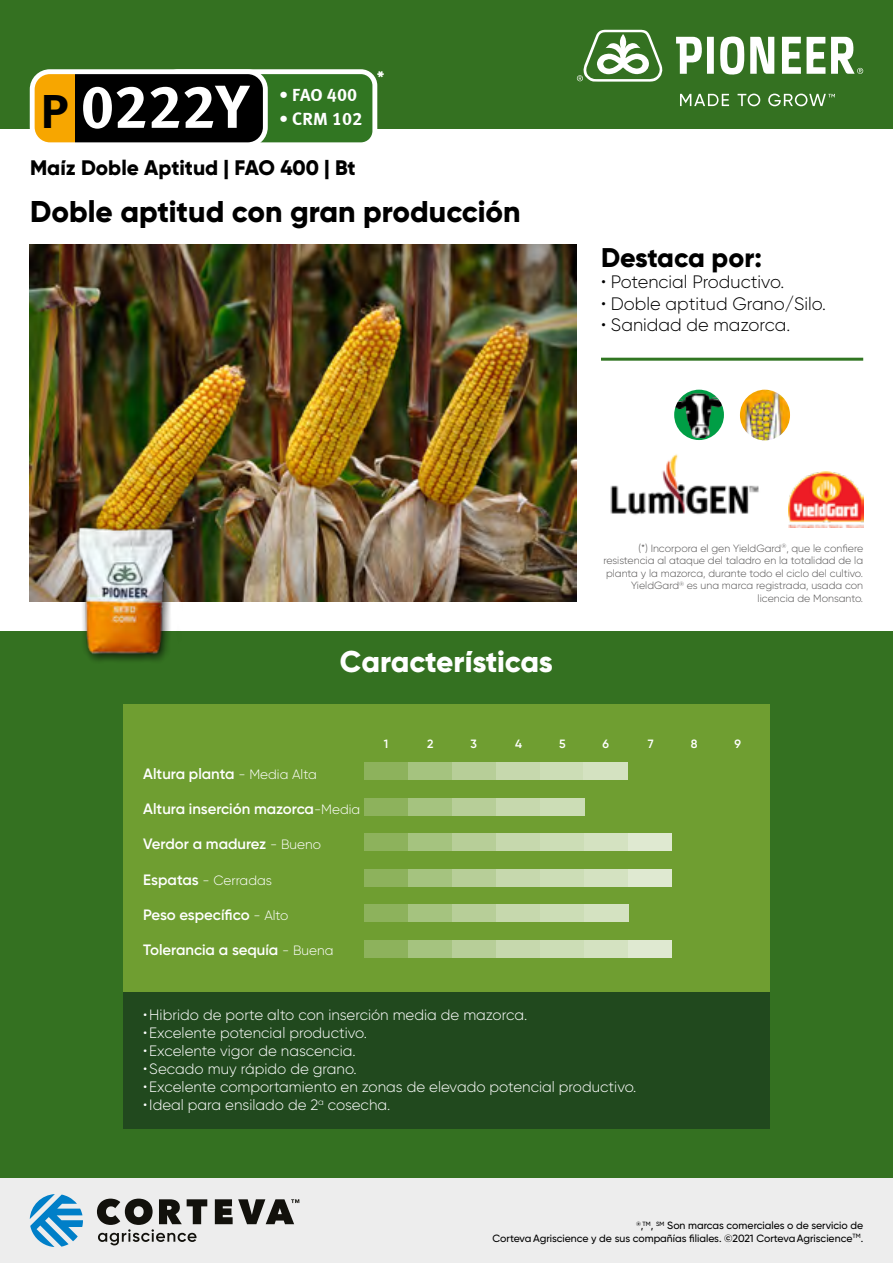
<style>
.page{position:relative;width:893px;height:1263px;background:#fff}
.page>*{position:absolute;margin:0;border:0;box-sizing:border-box;transform-origin:0 0}
.t1{font:60.6px "Meta Bold LF";color:#fff}
.t2{font:49.05px "Meta Bold LF";color:#000}
.t3{font:800 30px "Gilroy";color:#000}
.t4{font:800 30px "Gilroy";letter-spacing:-.005em;color:#fff}
.t5{font:800 27px "Gilroy";letter-spacing:-.01em;color:#000}
.t6{font:800 21px "Gilroy";color:#000}
.t7{font:800 21px "Gilroy";color:#fff}
.t8{font:300 18px "Gilroy";color:#000}
.t9{font:18px "Meta Bold LF";letter-spacing:.005em;color:#fff}
.t10{font:300 15px "Gilroy";color:#fff}
.t11{font:600 15px "Gilroy";color:#fff}
.t12{font:300 13.5px "Gilroy";color:#fff}
.t13{font:600 12px "Gilroy";color:#fff}
.t14{font:300 10.5px/12.6px "Gilroy";color:#555454;text-align:right}
.t15{font:500 10.5px/12.6px "Gilroy";color:#000;text-align:right}
.s1{font-weight:300;font-size:13.5px}
.s2{font-weight:600;font-size:15px}
</style>
<div class="page">
<div style="left:0;top:0;width:893px;height:129px;background:#347121"></div>
<svg style="left:807px;top:37px;width:18px;height:37px"></svg>
<svg style="left:676px;top:37px;width:26px;height:37px"></svg>
<div style="left:707px;top:37px;width:7px;height:37px;background:#fff"></div>
<svg style="left:720px;top:36px;width:24px;height:39px"></svg>
<svg style="left:750px;top:37px;width:24px;height:37px"></svg>
<svg style="left:782px;top:37px;width:19px;height:37px"></svg>
<svg style="left:831px;top:37px;width:32px;height:37px"></svg>
<svg style="left:577px;top:30px;width:86px;height:52px"></svg>
<svg style="left:680px;top:94px;width:155px;height:12px"></svg>
<img style="left:30px;top:245px;width:547px;height:357px">
<div style="left:0;top:631px;width:893px;height:547px;background:#347121"></div>
<hr style="left:601px;top:358px;width:262px;height:3px;background:#317622">
<img style="left:739px;top:388px;width:52px;height:54px;border-radius:27px">
<div style="left:737px;top:387px;width:56px;height:56px;border:3px solid #fff;border-radius:50%"></div>
<svg style="left:673px;top:388px;width:52px;height:53px"></svg>
<img style="left:675px;top:391px;width:26px;height:38px">
<div style="left:671px;top:387px;width:56px;height:56px;border:3px solid #fff;border-radius:50%"></div>
<img style="left:610px;top:454px;width:149px;height:61px">
<img style="left:789px;top:472px;width:74px;height:55px">
<div style="left:123px;top:704px;width:647px;height:288px;background:#6f9e31"></div>
<div style="left:123px;top:992px;width:647px;height:137px;background:#21491e"></div>
<div style="left:365px;top:762px;width:43px;height:18px;background:#8db25c"></div>
<div style="left:365px;top:798px;width:43px;height:17px;background:#8db25c"></div>
<div style="left:365px;top:834px;width:43px;height:17px;background:#8db25c"></div>
<div style="left:365px;top:869px;width:43px;height:17px;background:#8db25c"></div>
<div style="left:365px;top:905px;width:43px;height:17px;background:#8db25c"></div>
<div style="left:365px;top:940px;width:43px;height:17px;background:#8db25c"></div>
<div style="left:408px;top:762px;width:44px;height:18px;background:#a5c37f"></div>
<div style="left:408px;top:798px;width:44px;height:17px;background:#a5c37f"></div>
<div style="left:408px;top:834px;width:44px;height:17px;background:#a5c37f"></div>
<div style="left:408px;top:869px;width:44px;height:17px;background:#a5c37f"></div>
<div style="left:408px;top:905px;width:44px;height:17px;background:#a5c37f"></div>
<div style="left:408px;top:940px;width:44px;height:17px;background:#a5c37f"></div>
<div style="left:452px;top:762px;width:45px;height:18px;background:#b7ce98"></div>
<div style="left:452px;top:798px;width:45px;height:17px;background:#b7ce98"></div>
<div style="left:452px;top:834px;width:45px;height:17px;background:#b7ce98"></div>
<div style="left:452px;top:869px;width:45px;height:17px;background:#b7ce98"></div>
<div style="left:452px;top:905px;width:45px;height:17px;background:#b7ce98"></div>
<div style="left:452px;top:940px;width:45px;height:17px;background:#b7ce98"></div>
<div style="left:497px;top:762px;width:43px;height:18px;background:#c6d8ad"></div>
<div style="left:497px;top:798px;width:43px;height:17px;background:#c6d8ad"></div>
<div style="left:497px;top:834px;width:43px;height:17px;background:#c6d8ad"></div>
<div style="left:497px;top:869px;width:43px;height:17px;background:#c6d8ad"></div>
<div style="left:497px;top:905px;width:43px;height:17px;background:#c6d8ad"></div>
<div style="left:497px;top:940px;width:43px;height:17px;background:#c6d8ad"></div>
<div style="left:540px;top:762px;width:44px;height:18px;background:#ccddb6"></div>
<div style="left:540px;top:798px;width:44px;height:17px;background:#ccddb6"></div>
<div style="left:540px;top:834px;width:44px;height:17px;background:#ccddb6"></div>
<div style="left:540px;top:869px;width:44px;height:17px;background:#ccddb6"></div>
<div style="left:540px;top:905px;width:44px;height:17px;background:#ccddb6"></div>
<div style="left:540px;top:940px;width:44px;height:17px;background:#ccddb6"></div>
<div style="left:584px;top:834px;width:44px;height:17px;background:#d4e2c1"></div>
<div style="left:583px;top:762px;width:44px;height:18px;background:#d4e2c1"></div>
<div style="left:584px;top:869px;width:44px;height:17px;background:#d4e2c1"></div>
<div style="left:584px;top:905px;width:44px;height:17px;background:#d4e2c1"></div>
<div style="left:584px;top:940px;width:44px;height:17px;background:#d4e2c1"></div>
<div style="left:628px;top:834px;width:44px;height:17px;background:#dfe9d1"></div>
<div style="left:628px;top:869px;width:44px;height:17px;background:#dfe9d1"></div>
<div style="left:628px;top:940px;width:44px;height:17px;background:#dfe9d1"></div>
<div style="left:73px;top:524px;width:109px;height:140px;background:#000;opacity:.75"></div>
<img style="left:67px;top:516px;width:113px;height:147px">
<div style="left:164px;top:72px;width:211px;height:73px;background:#317622;border-radius:14px"></div>
<div style="left:162px;top:69px;width:215px;height:78px;border:5px solid #fff;border-radius:14px"></div>
<div style="left:32px;top:72px;width:233px;height:73px;background:#f7a600;border-radius:18px"></div>
<div style="left:75px;top:72px;width:190px;height:73px;background:#000"></div>
<div style="left:30px;top:69px;width:238px;height:78px;border:5px solid #fff;border-radius:18px"></div>
<div style="left:0;top:1178px;width:893px;height:85px;background:#ededed"></div>
<svg style="left:30px;top:1194px;width:53px;height:53px"></svg>
<svg style="left:215px;top:1199px;width:84px;height:25px"></svg>
<svg style="left:97px;top:1198px;width:110px;height:47px"></svg>
<h2 class="t2" style="left:41px;top:82px;width:29px">P</h2>
<h1 class="t1" style="left:81px;top:71px;width:170px">0222Y</h1>
<p class="t9" style="left:280px;top:84px;width:79px">• FAO 400</p>
<p class="t9" style="left:280px;top:108px;width:85px">• CRM 102</p>
<h3 class="t7" style="left:376px;top:65px;width:10px">*</h3>
<h3 class="t6" style="left:30px;top:155px;width:327px">Maíz Doble Aptitud | FAO 400 | Bt</h3>
<h3 class="t3" style="left:30px;top:192px;width:492px">Doble aptitud con gran producción</h3>
<h3 class="t5" style="left:601px;top:240px;width:162px">Destaca por:</h3>
<p class="t8" style="left:601px;top:271px;width:185px">• Potencial Productivo.</p>
<p class="t8" style="left:601px;top:292px;width:227px">• Doble aptitud Grano/Silo.</p>
<p class="t8" style="left:601px;top:314px;width:191px">• Sanidad de mazorca.</p>
<h3 class="t4" style="left:340px;top:643px;width:215px">Características</h3>
<p class="t14" style="left:603px;top:542px;width:261px">(*) Incorpora el gen YieldGard<sup>®</sup>, que le confiere resistencia al ataque del taladro en la totalidad de la planta y la mazorca, durante todo el ciclo del cultivo.<br>YieldGard<sup>®</sup> es una marca registrada, usada con licencia de Monsanto.</p>
<p class="t11" style="left:143px;top:764px;width:175px">Altura planta <span class="s1">- Media Alta</span></p>
<p class="t11" style="left:143px;top:800px;width:218px">Altura inserción mazorca<span class="s1">-Media</span></p>
<p class="t11" style="left:143px;top:835px;width:179px">Verdor a madurez <span class="s1">- Bueno</span></p>
<p class="t12" style="left:143px;top:872px;width:130px"><span class="s2">Espatas</span> - Cerradas</p>
<p class="t11" style="left:143px;top:905px;width:147px">Peso específico <span class="s1">- Alto</span></p>
<p class="t11" style="left:143px;top:941px;width:192px">Tolerancia a sequía <span class="s1">- Buena</span></p>
<p class="t13" style="left:384px;top:737px;width:6px">1</p>
<p class="t13" style="left:427px;top:737px;width:8px">2</p>
<p class="t13" style="left:471px;top:737px;width:8px">3</p>
<p class="t13" style="left:515px;top:737px;width:8px">4</p>
<p class="t13" style="left:559px;top:737px;width:8px">5</p>
<p class="t13" style="left:602px;top:737px;width:8px">6</p>
<p class="t13" style="left:648px;top:737px;width:7px">7</p>
<p class="t13" style="left:691px;top:737px;width:8px">8</p>
<p class="t13" style="left:734px;top:737px;width:8px">9</p>
<p class="t10" style="left:143px;top:1006px;width:386px">•Hibrido de porte alto con inserción media de mazorca.</p>
<p class="t10" style="left:143px;top:1024px;width:225px">•Excelente potencial productivo.</p>
<p class="t10" style="left:143px;top:1042px;width:214px">•Excelente vigor de nascencia.</p>
<p class="t10" style="left:143px;top:1060px;width:215px">•Secado muy rápido de grano.</p>
<p class="t10" style="left:143px;top:1078px;width:495px">•Excelente comportamiento en zonas de elevado potencial productivo.</p>
<p class="t10" style="left:143px;top:1096px;width:249px">•Ideal para ensilado de 2<sup>a</sup> cosecha.</p>
<p class="t15" style="left:492px;top:1219px;width:372px"><sup>®</sup>,<sup>TM</sup>, <sup>SM</sup> Son marcas comerciales o de servicio de<br>CortevaAgriscience y de sus compañías filiales. ©2021 CortevaAgriscience<sup>TM</sup>.</p>
</div>
